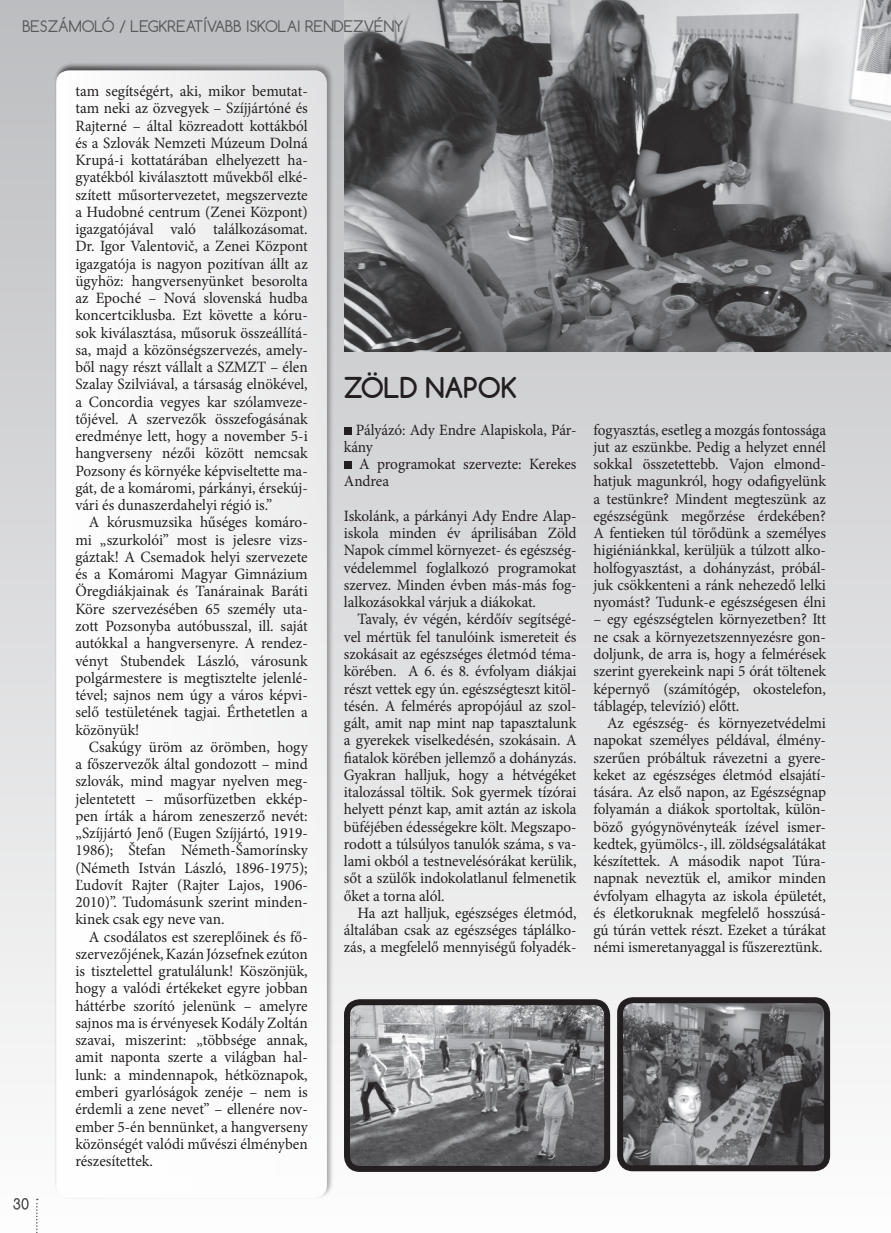
<style>
.page{position:relative;width:891px;height:1233px;background:#fff}
.page>*{position:absolute;margin:0;border:0;box-sizing:border-box;transform-origin:0 0}
.t1{font:700 27px "Comfortaa";color:#231f20}
.t2{font:15.75px/17.2px "Minion Pro";letter-spacing:-.005em;color:#231f20;text-align:justify}
.t3{font:15px "Comfortaa";color:#57585a}
</style>
<div class="page">
<div style="left:0;top:0;width:891px;height:1232px;background:linear-gradient(to bottom,#bcbdc0,#fdfdfd)"></div>
<div style="left:54px;top:62px;width:280px;height:1136px;background:#231f20;opacity:.75"></div>
<div style="left:56px;top:70px;width:271px;height:1127px;background:linear-gradient(to right,#fff,#eeeeef);border-radius:13px"></div>
<svg style="left:13px;top:1197px;width:16px;height:12px"></svg>
<svg style="left:36px;top:1198px;width:2px;height:35px"></svg>
<img style="left:620px;top:1000px;width:207px;height:168px">
<div style="left:617px;top:997px;width:213px;height:174px;border:6px solid #231f20;border-radius:13px"></div>
<img style="left:347px;top:1002px;width:260px;height:166px">
<div style="left:344px;top:999px;width:266px;height:172px;border:6px solid #231f20;border-radius:13px"></div>
<img style="left:344px;top:0;width:547px;height:351px">
<div style="left:344px;top:427px;width:8px;height:7px;background:#231f20"></div>
<div style="left:344px;top:461px;width:8px;height:8px;background:#231f20"></div>
<p class="t3" style="left:22px;top:17px;width:383px">BESZÁMOLÓ / LEGKREATÍVABB I SKOLAI RENDEZVÉNY</p>
<p class="t2" style="left:75px;top:82px;width:234px">tam segítségért, aki, mikor bemutat&shy;tam neki az özvegyek – Szíjjártóné és Rajterné – által közreadott kottákból és a Szlovák Nemzeti Múzeum Dolná Krupá-i kottatárában elhelyezett ha&shy;gyatékból kiválasztott művekből elké&shy;szített műsortervezetet, megszervezte a Hudobné centrum (Zenei Központ) igazgatójával való találkozásomat.<br>Dr. Igor Valentovič, a Zenei Központ igazgatója is nagyon pozitívan állt az ügyhöz: hangversenyünket besorolta az Epoché – Nová slovenská hudba koncertciklusba. Ezt követte a kóru&shy;sok kiválasztása, műsoruk összeállítá&shy;sa, majd a közönségszervezés, amely&shy;ből nagy részt vállalt a SZMZT – élen Szalay Szilviával, a társaság elnökével, a Concordia vegyes kar szólamveze&shy;tőjével. A szervezők összefogásának eredménye lett, hogy a november 5-i hangverseny nézői között nemcsak Pozsony és környéke képviseltette ma&shy;gát, de a komáromi, párkányi, érsekúj&shy;vári és dunaszerdahelyi régió is.”</p>
<p class="t2" style="left:75px;top:514px;width:234px;text-indent:14px">A kórusmuzsika hűséges komáro&shy;mi „szurkolói” most is jelesre vizs&shy;gáztak! A Csemadok helyi szervezete és a Komáromi Magyar Gimnázium Öregdiákjainak és Tanárainak Baráti Köre szervezésében 65 személy uta&shy;zott Pozsonyba autóbusszal, ill. saját autókkal a hangversenyre. A rendez&shy;vényt Stubendek László, városunk polgármestere is megtisztelte jelenlé&shy;tével; sajnos nem úgy a város képvi&shy;selő testületének tagjai. Érthetetlen a közönyük!</p>
<p class="t2" style="left:75px;top:738px;width:234px;text-indent:14px">Csakúgy üröm az örömben, hogy a főszervezők által gondozott – mind szlovák, mind magyar nyelven meg&shy;jelentetett – műsorfüzetben ekkép&shy;pen írták a három zeneszerző nevét: „Szíjjártó Jenő (Eugen Szíjjártó, 1919- 1986); Štefan Németh-Šamorínsky (Németh István László, 1896-1975); Ľudovít Rajter (Rajter Lajos, 1906- 2010)”. Tudomásunk szerint minden&shy;kinek csak egy neve van.</p>
<p class="t2" style="left:75px;top:928px;width:234px;text-indent:14px">A csodálatos est szereplőinek és fő&shy;szervezőjének, Kazán Józsefnek ezúton is tisztelettel gratulálunk! Köszönjük, hogy a valódi értékeket egyre jobban háttérbe szorító jelenünk – amelyre sajnos ma is érvényesek Kodály Zoltán szavai, miszerint: „többsége annak, amit naponta szerte a világban hal&shy;lunk: a mindennapok, hétköznapok, emberi gyarlóságok zenéje – nem is érdemli a zene nevet” – ellenére nov&shy;ember 5-én bennünket, a hangverseny közönségét valódi művészi élményben részesítettek.</p>
<h1 class="t1" style="left:344px;top:370px;width:174px">Zöld Napok</h1>
<p class="t2" style="left:344px;top:421px;width:234px;text-indent:12px">Pályázó: Ady Endre Alapiskola, Pár&shy;kány</p>
<p class="t2" style="left:344px;top:455px;width:234px;text-indent:15px">A programokat szervezte: Kerekes<br>Andrea</p>
<p class="t2" style="left:344px;top:507px;width:234px">Iskolánk, a párkányi Ady Endre Alap&shy;iskola minden év áprilisában Zöld Napok címmel környezet- és egészség&shy;védelemmel foglalkozó programokat szervez. Minden évben más-más fog&shy;lalkozásokkal várjuk a diákokat.</p>
<p class="t2" style="left:344px;top:611px;width:234px;text-indent:14px">Tavaly, év végén, kérdőív segítségé&shy;vel mértük fel tanulóink ismereteit és szokásait az egészséges életmód téma&shy;körében. A 6. és 8. évfolyam diákjai részt vettek egy ún. egészségteszt kitöl&shy;tésén. A felmérés apropójául az szol&shy;gált, amit nap mint nap tapasztalunk a gyerekek viselkedésén, szokásain. A fiatalok körében jellemző a dohányzás.<br>Gyakran halljuk, hogy a hétvégéket italozással töltik. Sok gyermek tízórai helyett pénzt kap, amit aztán az iskola büféjében édességekre költ. Megszapo&shy;rodott a túlsúlyos tanulók száma, s va&shy;lami okból a testnevelésórákat kerülik, sőt a szülők indokolatlanul felmenetik őket a torna alól.</p>
<p class="t2" style="left:344px;top:904px;width:234px;text-indent:14px">Ha azt halljuk, egészséges életmód, általában csak az egészséges táplálko&shy;zás, a megfelelő mennyiségű folyadék-</p>
<p class="t2" style="left:594px;top:421px;width:234px">fogyasztás, esetleg a mozgás fontossága jut az eszünkbe. Pedig a helyzet ennél sokkal összetettebb. Vajon elmond&shy;hatjuk magunkról, hogy odafigyelünk a testünkre? Mindent megteszünk az egészségünk megőrzése érdekében?<br>A fentieken túl törődünk a személyes higiéniánkkal, kerüljük a túlzott alko&shy;holfogyasztást, a dohányzást, próbál&shy;juk csökkenteni a ránk nehezedő lelki nyomást? Tudunk-e egészségesen élni</p>
<p class="t2" style="left:594px;top:611px;width:234px">– egy egészségtelen környezetben? Itt ne csak a környezetszennyezésre gon&shy;doljunk, de arra is, hogy a felmérések szerint gyerekeink napi 5 órát töltenek képernyő (számítógép, okostelefon, táblagép, televízió) előtt.</p>
<p class="t2" style="left:594px;top:714px;width:234px;text-indent:14px">Az egészség- és környezetvédelmi napokat személyes példával, élmény&shy;szerűen próbáltuk rávezetni a gyere&shy;keket az egészséges életmód elsajátí&shy;tására. Az első napon, az Egészségnap folyamán a diákok sportoltak, külön&shy;böző gyógynövényteák ízével ismer&shy;kedtek, gyümölcs-, ill. zöldségsalátákat készítettek. A második napot Túra&shy;napnak neveztük el, amikor minden évfolyam elhagyta az iskola épületét, és életkoruknak megfelelő hosszúsá&shy;gú túrán vettek részt. Ezeket a túrákat némi ismeretanyaggal is fűszereztünk.</p>
</div>
